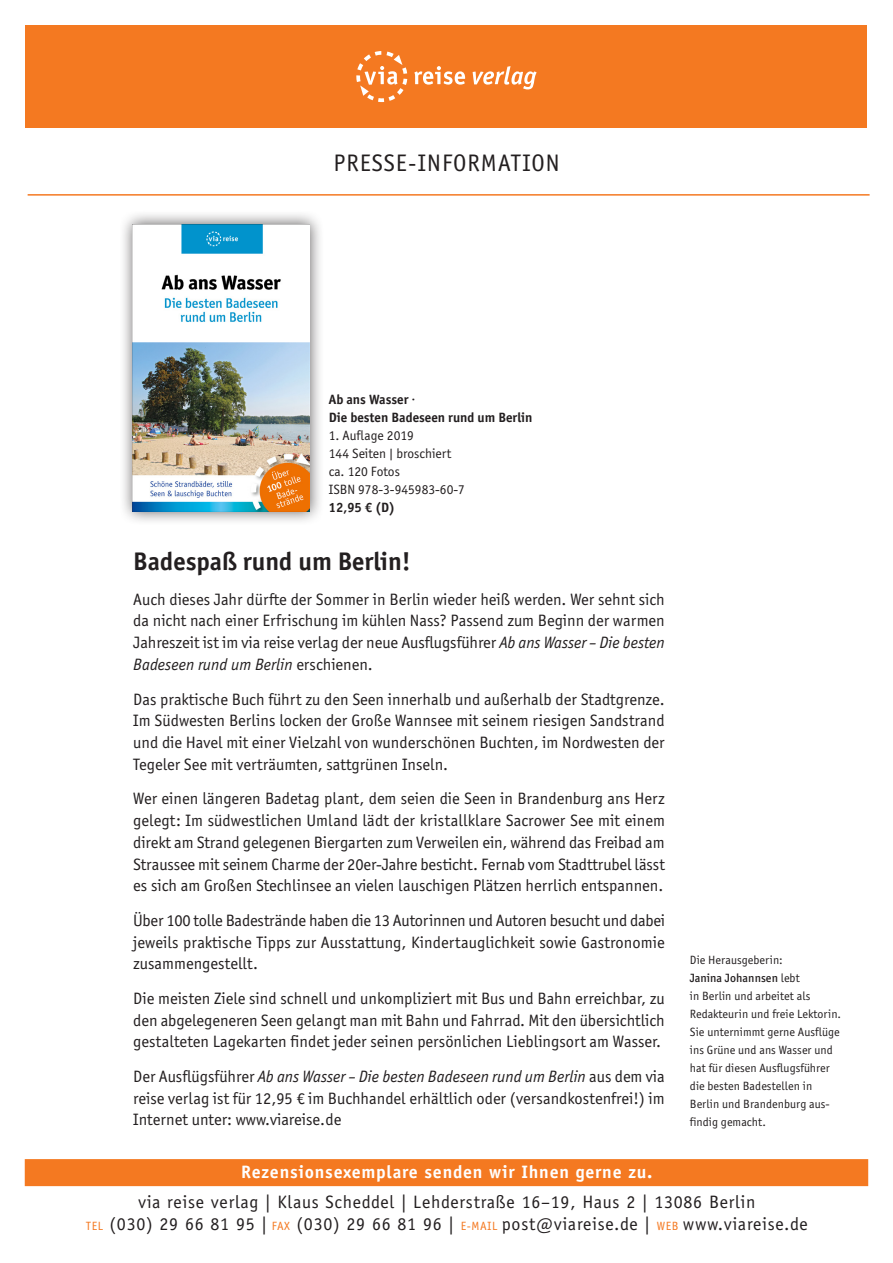
<style>
.page{position:relative;width:893px;height:1263px;background:#fff}
.page>*{position:absolute;margin:0;border:0;box-sizing:border-box;transform-origin:0 0}
.t1{font:700 25.5px "Officina Sans ITC Pro";color:#231f20}
.Rezensionsexemplare{font:24px "Officina Sans";letter-spacing:.04em;color:#231f20}
.Rezensionsexemplare-2{font:18px/21.6px "Officina Sans";letter-spacing:.04em;color:#231f20;text-align:center}
.Rezensionsexemplare-3{font:700 18px "Officina Sans";letter-spacing:.04em;color:#fff}
.t2{font:16.5px/21.8px "Officina Sans ITC Pro";color:#231f20;text-align:justify}
.t3{font:13.5px "Officina Sans ITC Pro";color:#231f20}
.t4{font:700 13.5px "Officina Sans ITC Pro";color:#231f20}
.t5{font:12px/18px "Officina Sans ITC Pro";letter-spacing:.005em;color:#231f20}
.s1{font-style:italic}
.s2{font-weight:500}
.s3{font-size:12px;color:#f47921}
</style>
<div class="page">
<div style="left:26px;top:26px;width:841px;height:102px;background:#f47921"></div>
<div style="left:25px;top:1159px;width:843px;height:27px;background:#f47921;border:2px solid #f47921"></div>
<svg style="left:356px;top:51px;width:51px;height:51px"></svg>
<svg style="left:414px;top:66px;width:51px;height:19px"></svg>
<svg style="left:473px;top:66px;width:64px;height:23px"></svg>
<hr style="left:28px;top:194px;width:842px;height:2px;background:#f47921">
<div style="left:119px;top:210px;width:205px;height:316px;background:#231f20;opacity:.7"></div>
<img style="left:133px;top:224px;width:177px;height:288px">
<p class="Rezensionsexemplare" style="left:333px;top:149px;width:228px">PRESSE-INFORMATION</p>
<p class="t4" style="left:329px;top:391px;width:88px">Ab ans Wasser ·</p>
<p class="t4" style="left:329px;top:409px;width:205px">Die besten Badeseen rund um Berlin</p>
<p class="t3" style="left:329px;top:427px;width:87px">1. Auflage 2019</p>
<p class="t3" style="left:329px;top:445px;width:124px">144 Seiten | broschiert</p>
<p class="t3" style="left:329px;top:463px;width:73px">ca. 120 Fotos</p>
<p class="t3" style="left:329px;top:481px;width:138px">ISBN 978-3-945983-60-7</p>
<p class="t4" style="left:329px;top:499px;width:68px">12,95 € (D)</p>
<p class="t1" style="left:133px;top:546px;width:279px">Badespaß rund um Berlin!</p>
<p class="t2" style="left:133px;top:588px;width:533px">Auch dieses Jahr dürfte der Sommer in Berlin wieder heiß werden. Wer sehnt sich da nicht nach einer Erfrischung im kühlen Nass? Passend zum Beginn der warmen Jahreszeit ist im via reise verlag der neue Ausflugsführer <span class="s1">Ab ans Wasser – Die besten Badeseen rund um Berlin</span> erschienen.</p>
<p class="t2" style="left:133px;top:688px;width:533px">Das praktische Buch führt zu den Seen innerhalb und außerhalb der Stadtgrenze.<br>Im Südwesten Berlins locken der Große Wannsee mit seinem riesigen Sandstrand und die Havel mit einer Vielzahl von wunderschönen Buchten, im Nordwesten der Tegeler See mit verträumten, sattgrünen Inseln.</p>
<p class="t2" style="left:133px;top:788px;width:533px">Wer einen längeren Badetag plant, dem seien die Seen in Brandenburg ans Herz gelegt: Im südwestlichen Umland lädt der kristallklare Sacrower See mit einem direkt am Strand gelegenen Biergarten zum Verweilen ein, während das Freibad am Straussee mit seinem Charme der 20er-Jahre besticht. Fernab vom Stadttrubel lässt es sich am Großen Stechlinsee an vielen lauschigen Plätzen herrlich entspannen.</p>
<p class="t2" style="left:133px;top:909px;width:533px">Über 100 tolle Badestrände haben die 13 Autorinnen und Autoren besucht und dabei jeweils praktische Tipps zur Ausstattung, Kindertauglichkeit sowie Gastronomie zusammengestellt.</p>
<p class="t2" style="left:133px;top:987px;width:533px">Die meisten Ziele sind schnell und unkompliziert mit Bus und Bahn erreichbar, zu den abgelegeneren Seen gelangt man mit Bahn und Fahrrad. Mit den übersichtlich gestalteten Lagekarten findet jeder seinen persönlichen Lieblingsort am Wasser.</p>
<p class="t2" style="left:133px;top:1065px;width:533px">Der Ausflügsführer <span class="s1">Ab ans Wasser – Die besten Badeseen rund um Berlin</span> aus dem via reise verlag ist für 12,95 € im Buchhandel erhältlich oder (versandkostenfrei!) im Internet unter: www.viareise.de</p>
<p class="t5" style="left:690px;top:951px;width:153px">Die Herausgeberin:<br><span class="s2">Janina Johannsen</span> lebt<br>in Berlin und arbeitet als<br>Redakteurin und freie Lektorin.<br>Sie unternimmt gerne Ausflüge ins Grüne und ans Wasser und hat für diesen Ausflugsführer die besten Badestellen in<br>Berlin und Brandenburg aus&shy;findig gemacht.</p>
<p class="Rezensionsexemplare-3" style="left:241px;top:1161px;width:413px">Rezensionsexemplare senden wir Ihnen gerne zu.</p>
<p class="Rezensionsexemplare-2" style="left:86px;top:1191px;width:723px">via reise verlag | Klaus Scheddel | Lehderstraße 16–19, Haus 2 | 13086 Berlin<br><span class="s3">TEL</span> (030) 29 66 81 95 | <span class="s3">FAX</span> (030) 29 66 81 96 | <span class="s3">E-MAIL</span> post@viareise.de | <span class="s3">WEB</span> www.viareise.de</p>
</div>
